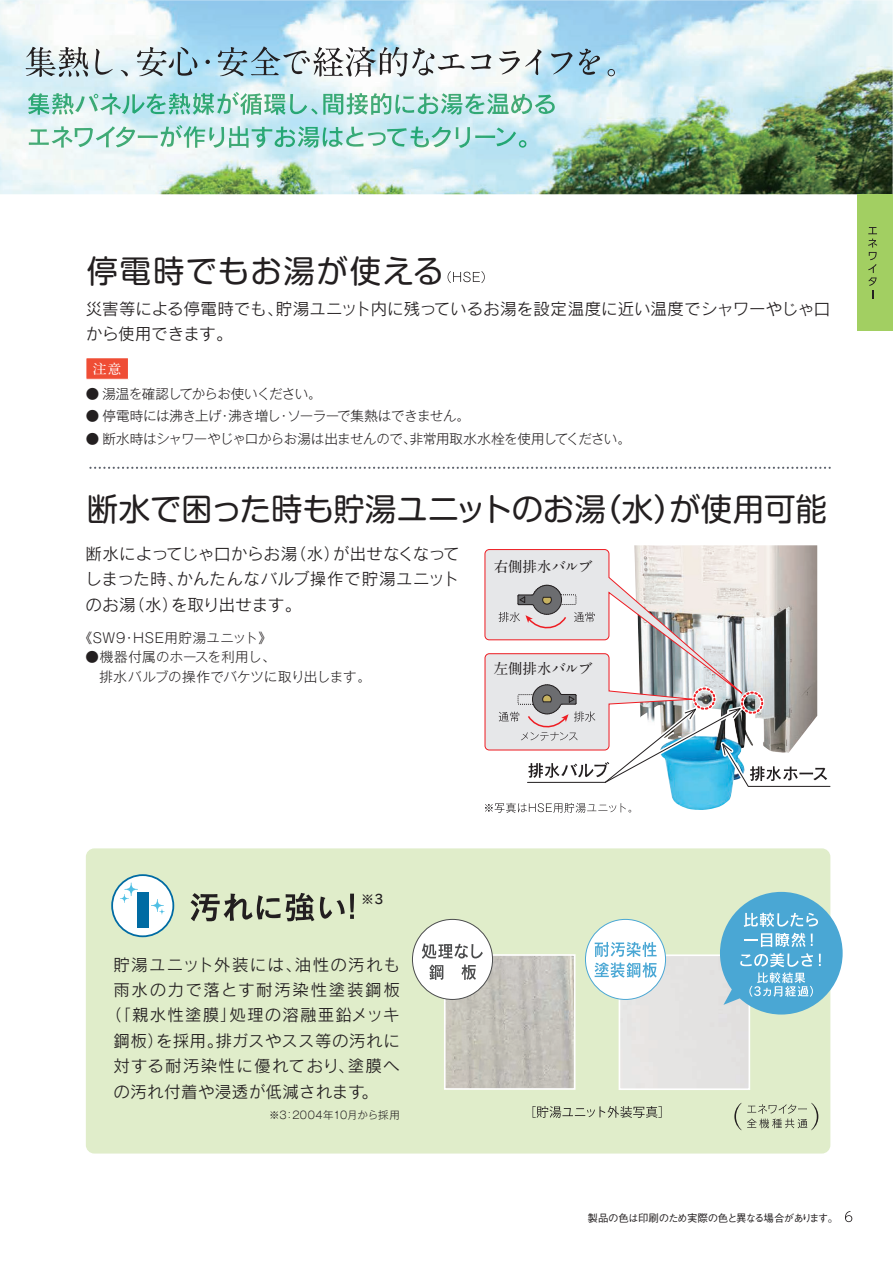
<style>
.page{position:relative;width:893px;height:1263px;background:#fff}
.page>*{position:absolute;margin:0;border:0;box-sizing:border-box;transform-origin:0 0}
.t1{font:31.5px "Shin M Go Pro Regular 90 msp RKSJ H";color:#231f20}
.t2{font:31.5px "Shin M Go Pro Regular 90 msp RKSJ H";letter-spacing:.045em;color:#231f20}
.t3{font:16.5px/25.5px "Rodin Pro M 90 msp RKSJ H";letter-spacing:.025em;color:#231f20;text-align:justify}
.t4{font:16.5px/25.5px "Rodin Pro M 90 msp RKSJ H";letter-spacing:-.005em;color:#231f20}
.t5{font:16.5px "Rodin Pro M 90 msp RKSJ H";letter-spacing:.08em;color:#231f20}
.t6{font:16.5px "Rodin Pro M 90 msp RKSJ H";letter-spacing:.07em;color:#231f20}
.t7{font:16.5px "Rodin Pro M 90 msp RKSJ H";letter-spacing:.1em;color:#231f20}
.t8{font:14.55px "A1 Mincho Std Bold 90 msp RKSJ H";letter-spacing:-.01em;color:#231f20}
.t9{font:13.8px "A1 Mincho Std Bold 90 msp RKSJ H";color:#fff}
.t10{font:13.5px "Gothic MB101 Pro Light 90 msp RKSJ H";letter-spacing:-.025em;color:#231f20}
.t11{font:13.5px/19.5px "Gothic MB101 Pro Light 90 msp RKSJ H";letter-spacing:.01em;color:#231f20}
.t12{font:13.5px "Gothic MB101 Pro Light 90 msp RKSJ H";letter-spacing:-.05em;color:#231f20}
.t13{font:13.5px "Gothic MB101 Pro Light 90 msp RKSJ H";letter-spacing:.04em;color:#231f20}
.t14{font:12.9px "Rodin Pro DB 90 msp RKSJ H";color:#231f20}
.t15{font:10.5px "Gothic BBB Pr 6 Medium 90 msp RKSJ H";letter-spacing:-.07em;color:#231f20}
.t16{font:10.5px "Gothic MB101 Pro Light 90 msp RKSJ H";letter-spacing:.01em;color:#231f20}
</style>
<div class="page">
<div style="left:86px;top:848px;width:744px;height:306px;background:#e0edca;border-radius:9px"></div>
<img style="left:634px;top:545px;width:183px;height:265px">
<div style="left:621px;top:957px;width:126px;height:130px;background:#e3e2e2"></div>
<div style="left:618px;top:954px;width:132px;height:136px;border:2px solid #fff"></div>
<img style="left:447px;top:957px;width:125px;height:130px">
<div style="left:444px;top:954px;width:131px;height:136px;border:2px solid #fff"></div>
<img style="left:0;top:0;width:893px;height:194px">
<div style="left:86px;top:358px;width:42px;height:21px;background:#ef4d35"></div>
<div style="left:85px;top:357px;width:44px;height:23px;border:1px solid #fff"></div>
<svg style="left:89px;top:467px;width:741px;height:2px"></svg>
<svg style="left:484px;top:549px;width:281px;height:35px"></svg>
<div style="left:412px;top:919px;width:80px;height:80px;background:#fff;border-radius:50%"></div>
<div style="left:412px;top:919px;width:81px;height:81px;border:1px solid #4b4c4d;border-radius:50%"></div>
<svg style="left:422px;top:944px;width:61px;height:15px"></svg>
<svg style="left:429px;top:965px;width:14px;height:15px"></svg>
<svg style="left:461px;top:965px;width:15px;height:15px"></svg>
<div style="left:585px;top:919px;width:80px;height:80px;background:#fff;border-radius:50%"></div>
<div style="left:585px;top:919px;width:81px;height:81px;border:1px solid #4aa7d4;border-radius:50%"></div>
<svg style="left:595px;top:942px;width:62px;height:15px"></svg>
<svg style="left:595px;top:963px;width:62px;height:15px"></svg>
<svg style="left:532px;top:1106px;width:129px;height:12px"></svg>
<svg style="left:720px;top:892px;width:122px;height:123px"></svg>
<svg style="left:448px;top:271px;width:37px;height:12px"></svg>
<svg style="left:485px;top:803px;width:146px;height:10px"></svg>
<svg style="left:484px;top:584px;width:347px;height:206px"></svg>
<svg style="left:26px;top:47px;width:62px;height:30px"></svg>
<svg style="left:95px;top:49px;width:18px;height:26px"></svg>
<svg style="left:121px;top:70px;width:7px;height:6px"></svg>
<svg style="left:137px;top:47px;width:60px;height:29px"></svg>
<svg style="left:206px;top:60px;width:4px;height:4px"></svg>
<svg style="left:218px;top:46px;width:247px;height:31px"></svg>
<svg style="left:471px;top:54px;width:20px;height:16px"></svg>
<svg style="left:499px;top:49px;width:42px;height:26px"></svg>
<svg style="left:551px;top:52px;width:21px;height:22px"></svg>
<svg style="left:579px;top:49px;width:21px;height:26px"></svg>
<svg style="left:607px;top:69px;width:8px;height:7px"></svg>
<img style="left:28px;top:93px;width:22px;height:22px">
<img style="left:52px;top:93px;width:22px;height:22px">
<img style="left:75px;top:94px;width:23px;height:18px">
<img style="left:100px;top:93px;width:66px;height:22px">
<img style="left:169px;top:93px;width:21px;height:22px">
<img style="left:193px;top:93px;width:21px;height:22px">
<img style="left:217px;top:92px;width:45px;height:23px">
<img style="left:264px;top:94px;width:22px;height:21px">
<img style="left:290px;top:94px;width:17px;height:20px">
<svg style="left:311px;top:108px;width:7px;height:7px"></svg>
<img style="left:323px;top:94px;width:20px;height:21px">
<img style="left:346px;top:93px;width:22px;height:22px">
<img style="left:371px;top:93px;width:20px;height:22px">
<img style="left:395px;top:94px;width:19px;height:20px">
<img style="left:418px;top:93px;width:20px;height:21px">
<img style="left:441px;top:93px;width:21px;height:22px">
<img style="left:465px;top:93px;width:20px;height:21px">
<img style="left:487px;top:93px;width:22px;height:21px">
<img style="left:511px;top:94px;width:21px;height:20px">
<img style="left:535px;top:95px;width:20px;height:19px">
<img style="left:29px;top:129px;width:20px;height:16px">
<img style="left:52px;top:126px;width:21px;height:22px">
<img style="left:75px;top:128px;width:18px;height:19px">
<img style="left:96px;top:126px;width:39px;height:21px">
<img style="left:138px;top:135px;width:20px;height:3px">
<img style="left:160px;top:125px;width:45px;height:23px">
<img style="left:209px;top:127px;width:15px;height:21px">
<img style="left:229px;top:126px;width:20px;height:22px">
<img style="left:252px;top:127px;width:20px;height:21px">
<img style="left:274px;top:126px;width:21px;height:21px">
<img style="left:298px;top:126px;width:21px;height:22px">
<img style="left:323px;top:127px;width:20px;height:20px">
<img style="left:346px;top:127px;width:17px;height:20px">
<img style="left:368px;top:132px;width:18px;height:14px">
<img style="left:387px;top:128px;width:20px;height:19px">
<img style="left:410px;top:126px;width:19px;height:21px">
<img style="left:431px;top:127px;width:20px;height:20px">
<img style="left:456px;top:127px;width:14px;height:21px">
<img style="left:475px;top:135px;width:20px;height:3px">
<img style="left:496px;top:128px;width:20px;height:18px">
<svg style="left:519px;top:140px;width:7px;height:8px"></svg>
<svg style="left:734px;top:1103px;width:7px;height:27px"></svg>
<svg style="left:747px;top:1103px;width:71px;height:27px"></svg>
<svg style="left:190px;top:893px;width:124px;height:28px"></svg>
<svg style="left:320px;top:894px;width:34px;height:25px"></svg>
<div style="left:112px;top:875px;width:61px;height:61px;background:#fff;border-radius:50%"></div>
<div style="left:111px;top:874px;width:63px;height:63px;border:2px solid #006ba3;border-radius:50%"></div>
<div style="left:137px;top:892px;width:11px;height:36px;background:#006ba3"></div>
<svg style="left:151px;top:899px;width:14px;height:16px"></svg>
<svg style="left:120px;top:883px;width:18px;height:20px"></svg>
<div style="left:857px;top:194px;width:36px;height:136px;background:#a2cf62"></div>
<svg style="left:868px;top:227px;width:9px;height:72px"></svg>
<svg style="left:845px;top:1211px;width:7px;height:11px"></svg>
<h1 class="t2" style="left:87px;top:259px;width:359px">停電時でもお湯が使える</h1>
<p class="t4" style="left:86px;top:298px;width:746px">災害等による停電時でも、貯湯ユニット内に残っているお湯を設定温度に近い温度でシャワーやじゃ口から使用できます。</p>
<p class="t9" style="left:93px;top:363px;width:30px">注意</p>
<p class="t12" style="left:86px;top:389px;width:237px">● 湯温を確認してからお使いください。</p>
<p class="t10" style="left:86px;top:411px;width:386px">● 停電時には沸き上げ・沸き増し・ソーラーで集熱はできません。</p>
<p class="t10" style="left:86px;top:434px;width:546px">● 断水時はシャワーやじゃ口からお湯は出ませんので、非常用取水水栓を使用してください。</p>
<h1 class="t1" style="left:87px;top:498px;width:742px">断水で困った時も貯湯ユニットのお湯（水）が使用可能</h1>
<p class="t8" style="left:494px;top:561px;width:100px">右側排水バルブ</p>
<p class="t3" style="left:86px;top:543px;width:376px">断水によってじゃ口からお湯（水）が出せなくなってしまった時、かんたんなバルブ操作で貯湯ユニットのお湯（水）を取り出せます。</p>
<p class="t13" style="left:79px;top:633px;width:195px">《SW9・HSE用貯湯ユニット》</p>
<p class="t11" style="left:86px;top:649px;width:287px">●機器付属のホースを利用し、<br>　排水バルブの操作でバケツに取り出します。</p>
<p class="t8" style="left:494px;top:663px;width:100px">左側排水バルブ</p>
<p class="t14" style="left:361px;top:894px;width:24px">※3</p>
<p class="t5" style="left:113px;top:958px;width:288px">貯湯ユニット外装には、油性の汚れも</p>
<p class="t7" style="left:113px;top:984px;width:288px">雨水の力で落とす耐汚染性塗装鋼板</p>
<p class="t6" style="left:105px;top:1009px;width:296px">（「親水性塗膜」処理の溶融亜鉛メッキ</p>
<p class="t3" style="left:113px;top:1030px;width:288px">鋼板）を採用。排ガスやスス等の汚れに</p>
<p class="t5" style="left:113px;top:1060px;width:288px">対する耐汚染性に優れており、塗膜へ</p>
<p class="t3" style="left:113px;top:1081px;width:266px">の汚れ付着や浸透が低減されます。</p>
<p class="t16" style="left:269px;top:1111px;width:132px">※3：2004年10月から採用</p>
<p class="t15" style="left:587px;top:1214px;width:252px">製品の色は印刷のため実際の色と異なる場合があります。</p>
</div>
